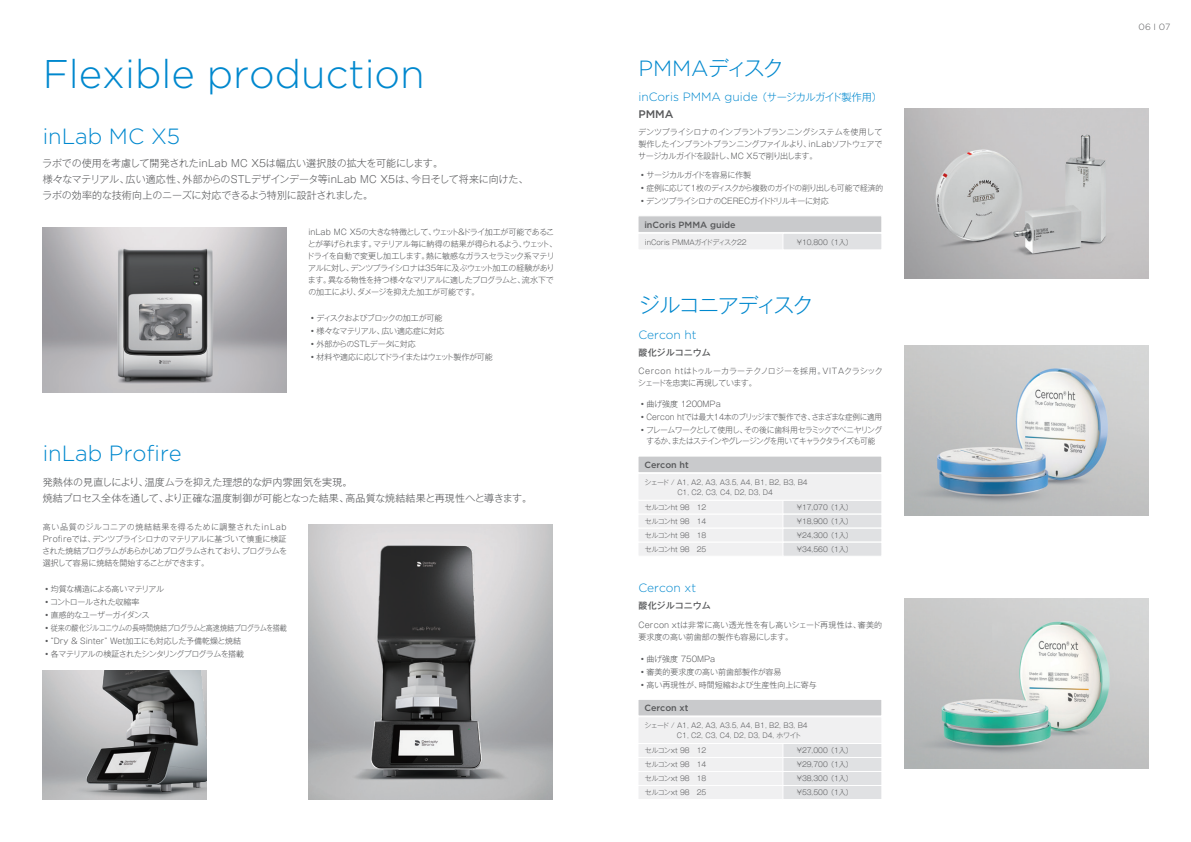
<style>
.page{position:relative;width:1191px;height:842px;background:#fff}
.page>*{position:absolute;margin:0;border:0;box-sizing:border-box;transform-origin:0 0}
.t1{font:300 40px "Gotham";color:#0088ce}
.t2{font:300 22px "Gotham";color:#0088ce}
.t3{font:300 20.9px "Gothic MB101 Pr 6 N";letter-spacing:-.075em;color:#0088ce}
.t4{font:300 12px "Gotham";color:#0088ce}
.t5{font:500 11px "Gotham";color:#57585a}
.t6{font:300 10px/16px "Gothic MB101 Pr 6 N";letter-spacing:-.01em;color:#57585a}
.t7{font:500 9px "Gotham";color:#57585a}
.t8{font:500 9px "Gothic MB101 Pr 6 N";letter-spacing:-.005em;color:#57585a}
.t9{font:300 9px "Gotham";color:#57585a}
.t10{font:300 8px/12px "Gothic MB101 Pr 6 N";letter-spacing:-.045em;color:#57585a;text-align:justify}
.t11{font:300 8px/12px "Gothic MB101 Pr 6 N";color:#57585a}
.t12{font:300 8px/12px "Gothic MB101 Pr 6 N";letter-spacing:-.02em;color:#57585a}
.t13{font:300 8px/11px "Gothic MB101 Pr 6 N";letter-spacing:-.07em;color:#57585a;text-align:center}
.t14{font:300 8px "Gothic MB101 Pr 6 N";letter-spacing:-.065em;color:#57585a}
.t15{font:300 8px "Gothic MB101 Pr 6 N";letter-spacing:-.075em;color:#57585a}
.t16{font:300 7px/14px "Gothic MB101 Pr 6 N";color:#57585a;text-align:justify}
.s1{font-family:"Gothic MB101 Pr 6 N";font-size:20.9px}
.s2{font-family:"Gothic MB101 Pr 6 N";font-size:10.2px}
</style>
<div class="page">
<div style="left:637px;top:215px;width:245px;height:18px;background:#c9cacc;border:1px solid #fff"></div>
<div style="left:637px;top:233px;width:245px;height:17px;background:#f0f0f1;border:1px solid #fff"></div>
<div style="left:782px;top:233px;width:100px;height:17px;background:#e0e1e3;border:1px solid #fff"></div>
<div style="left:637px;top:500px;width:245px;height:15px;background:#f0f0f1"></div>
<div style="left:782px;top:500px;width:100px;height:15px;background:#e0e1e3;border:1px solid #fff"></div>
<div style="left:637px;top:514px;width:245px;height:15px;background:#f0f0f1;border:1px solid #fff"></div>
<div style="left:782px;top:514px;width:100px;height:15px;background:#e0e1e3;border:1px solid #fff"></div>
<div style="left:637px;top:528px;width:245px;height:15px;background:#f0f0f1;border:1px solid #fff"></div>
<div style="left:782px;top:528px;width:100px;height:15px;background:#e0e1e3;border:1px solid #fff"></div>
<div style="left:637px;top:542px;width:245px;height:15px;background:#f0f0f1;border:1px solid #fff"></div>
<div style="left:782px;top:542px;width:100px;height:15px;background:#e0e1e3;border:1px solid #fff"></div>
<div style="left:637px;top:456px;width:245px;height:17px;background:#c9cacc;border:1px solid #fff"></div>
<div style="left:637px;top:473px;width:245px;height:28px;background:#f0f0f1;border:1px solid #fff"></div>
<div style="left:637px;top:743px;width:245px;height:15px;background:#f0f0f1"></div>
<div style="left:782px;top:743px;width:100px;height:15px;background:#e0e1e3;border:1px solid #fff"></div>
<div style="left:637px;top:757px;width:245px;height:15px;background:#f0f0f1;border:1px solid #fff"></div>
<div style="left:782px;top:757px;width:100px;height:15px;background:#e0e1e3;border:1px solid #fff"></div>
<div style="left:637px;top:771px;width:245px;height:15px;background:#f0f0f1;border:1px solid #fff"></div>
<div style="left:782px;top:771px;width:100px;height:15px;background:#e0e1e3;border:1px solid #fff"></div>
<div style="left:637px;top:785px;width:245px;height:15px;background:#f0f0f1;border:1px solid #fff"></div>
<div style="left:782px;top:785px;width:100px;height:15px;background:#e0e1e3;border:1px solid #fff"></div>
<div style="left:637px;top:699px;width:245px;height:17px;background:#c9cacc;border:1px solid #fff"></div>
<div style="left:637px;top:716px;width:245px;height:28px;background:#f0f0f1;border:1px solid #fff"></div>
<img style="left:43px;top:228px;width:243px;height:164px">
<img style="left:904px;top:108px;width:244px;height:170px">
<img style="left:904px;top:345px;width:244px;height:170px">
<img style="left:904px;top:598px;width:244px;height:170px">
<img style="left:309px;top:530px;width:244px;height:263px">
<img style="left:68px;top:670px;width:139px;height:127px">
<h1 class="t1" style="left:43px;top:48px;width:383px">Flexible production</h1>
<h2 class="t2" style="left:43px;top:122px;width:139px">inLab MC X5</h2>
<p class="t6" style="left:42px;top:155px;width:487px">ラボでの使用を考慮して開発されたinLab MC X5は幅広い選択肢の拡大を可能にします。<br>様々なマテリアル、広い適応性、外部からのSTLデザインデータ等inLab MC X5は、今日そして将来に向けた、ラボの効率的な技術向上のニーズに対応できるよう特別に設計されました。</p>
<h2 class="t2" style="left:43px;top:439px;width:140px">inLab Profire</h2>
<p class="t10" style="left:307px;top:225px;width:252px;text-align:left">inＬab MC X5の大きな特徴として、ウェット＆ドライ加工が可能であることが挙げられます。マテリアル毎に納得の結果が得られるよう、ウェット、ドライを自動で変更し加工します。熱に敏感なガラスセラミック系マテリアルに対し、デンツプライシロナは35年に及ぶウェット加工の経験があります。異なる物性を持つ様々なマリアルに適したプログラムと、流水下での加工により、ダメージを抑えた加工が可能です。</p>
<p class="t15" style="left:308px;top:311px;width:135px">•ディスクおよびブロックの加工が可能</p>
<p class="t10" style="left:308px;top:324px;width:138px">•様々なマテリアル、広い適応症に対応</p>
<p class="t10" style="left:308px;top:337px;width:109px">•外部からのSTLデータに対応</p>
<p class="t10" style="left:308px;top:350px;width:186px">•材料や適応に応じてドライまたはウェット製作が可能</p>
<p class="t6" style="left:43px;top:473px;width:491px">発熱体の見直しにより、温度ムラを抑えた理想的な炉内雰囲気を実現。<br>焼結プロセス全体を通して、より正確な温度制御が可能となった結果、高品質な焼結結果と再現性へと導きます。</p>
<p class="t10" style="left:42px;top:520px;width:246px">高い品質のジルコニアの焼結結果を得るために調整されたinLab Profireでは、デンツプライシロナのマテリアルに基づいて慎重に検証された焼結プログラムがあらかじめプログラムされており、プログラムを選択して容易に焼結を開始することができます。</p>
<p class="t10" style="left:43px;top:582px;width:123px">•均質な構造による高いマテリアル</p>
<p class="t10" style="left:43px;top:595px;width:98px">•コントロールされた収縮率</p>
<p class="t10" style="left:43px;top:608px;width:108px">•直感的なユーザーガイダンス</p>
<p class="t10" style="left:43px;top:621px;width:246px">•従来の酸化ジルコニウムの長時間焼結プログラムと高速焼結プログラムを搭載</p>
<p class="t11" style="left:43px;top:634px;width:200px">•“Dry &amp; Sinter” Wet加工にも対応した予備乾燥と焼結</p>
<p class="t14" style="left:43px;top:647px;width:203px">•各マテリアルの検証されたシンタリングプログラムを搭載</p>
<h2 class="t2" style="left:638px;top:54px;width:147px">PMMA<span class="s1">ディスク</span></h2>
<h3 class="t4" style="left:638px;top:89px;width:245px">inCoris PMMA guide <span class="s2">（サージカルガイド製作用）</span></h3>
<h3 class="t5" style="left:638px;top:107px;width:37px">PMMA</h3>
<p class="t10" style="left:638px;top:125px;width:246px">デンツプライシロナのインプラントプランニングシステムを使用して製作したインプラントプランニングファイルより、inLabソフトウェアでサージカルガイドを設計し、MC X5で削り出します。</p>
<p class="t10" style="left:638px;top:168px;width:114px">•サージカルガイドを容易に作製</p>
<p class="t10" style="left:638px;top:181px;width:246px">•症例に応じて1枚のディスクから複数のガイドの削り出しも可能で経済的</p>
<p class="t10" style="left:638px;top:194px;width:192px">•デンツプライシロナのCERECガイドドリルキーに対応</p>
<p class="t7" style="left:644px;top:219px;width:93px">inCoris PMMA guide</p>
<p class="t16" style="left:645px;top:235px;width:103px">inCoris PMMAガイドディスク22</p>
<p class="t16" style="left:796px;top:235px;width:58px">¥10,800 （1入）</p>
<h3 class="t3" style="left:639px;top:288px;width:176px">ジルコニアディスク</h3>
<h3 class="t4" style="left:638px;top:327px;width:60px">Cercon ht</h3>
<p class="t8" style="left:638px;top:345px;width:74px">酸化ジルコニウム</p>
<p class="t12" style="left:638px;top:365px;width:246px">Cercon htはトゥルーカラーテクノロジーを採用。VITAクラシックシェードを忠実に再現しています。</p>
<p class="t11" style="left:638px;top:397px;width:84px">•曲げ強度 1200MPa</p>
<p class="t12" style="left:638px;top:410px;width:245px">•Cercon htでは最大14本のブリッジまで製作でき、さまざまな症例に適用</p>
<p class="t13" style="left:638px;top:423px;width:245px">•フレームワークとして使用し、その後に歯科用セラミックでベニヤリングするか、またはステインやグレージングを用いてキャラクタライズも可能</p>
<p class="t7" style="left:644px;top:459px;width:46px">Cercon ht</p>
<p class="t16" style="left:645px;top:500px;width:63px">セルコンht 98　12セルコンht 98　14セルコンht 98　18セルコンht 98　25</p>
<p class="t16" style="left:796px;top:500px;width:58px">¥17,070 （1入）¥18,900 （1入）¥24,300 （1入）¥34,560 （1入）</p>
<p class="t16" style="left:644px;top:477px;width:165px;line-height:10px;text-align:center">シェード / A1, A2, A3, A3.5, A4, B1, B2, B3, B4<br>C1, C2, C3, C4, D2, D3, D4</p>
<h3 class="t4" style="left:638px;top:581px;width:59px">Cercon xt</h3>
<p class="t8" style="left:638px;top:598px;width:74px">酸化ジルコニウム</p>
<p class="t11" style="left:638px;top:618px;width:245px">Cercon xtは非常に高い透光性を有し高いシェード再現性は、審美的要求度の高い前歯部の製作も容易にします。</p>
<p class="t11" style="left:638px;top:652px;width:78px">•曲げ強度 750MPa</p>
<p class="t11" style="left:638px;top:665px;width:145px">•審美的要求度の高い前歯部製作が容易</p>
<p class="t11" style="left:638px;top:678px;width:180px">•高い再現性が、時間短縮および生産性向上に寄与</p>
<p class="t16" style="left:677px;top:720px;width:132px;line-height:10px;text-indent:-32px">シェード / A1, A2, A3, A3.5, A4, B1, B2, B3, B4<br>C1, C2, C3, C4, D2, D3, D4, ホワイト</p>
<p class="t7" style="left:644px;top:702px;width:46px">Cercon xt</p>
<p class="t16" style="left:645px;top:743px;width:63px">セルコンxt 98　12セルコンxt 98　14セルコンxt 98　18セルコンxt 98　25</p>
<p class="t16" style="left:796px;top:743px;width:58px">¥27,000 （1入）¥29,700 （1入）¥38,300 （1入）¥53,500 （1入）</p>
<p class="t9" style="left:1138px;top:21px;width:33px">06 I 07</p>
</div>
